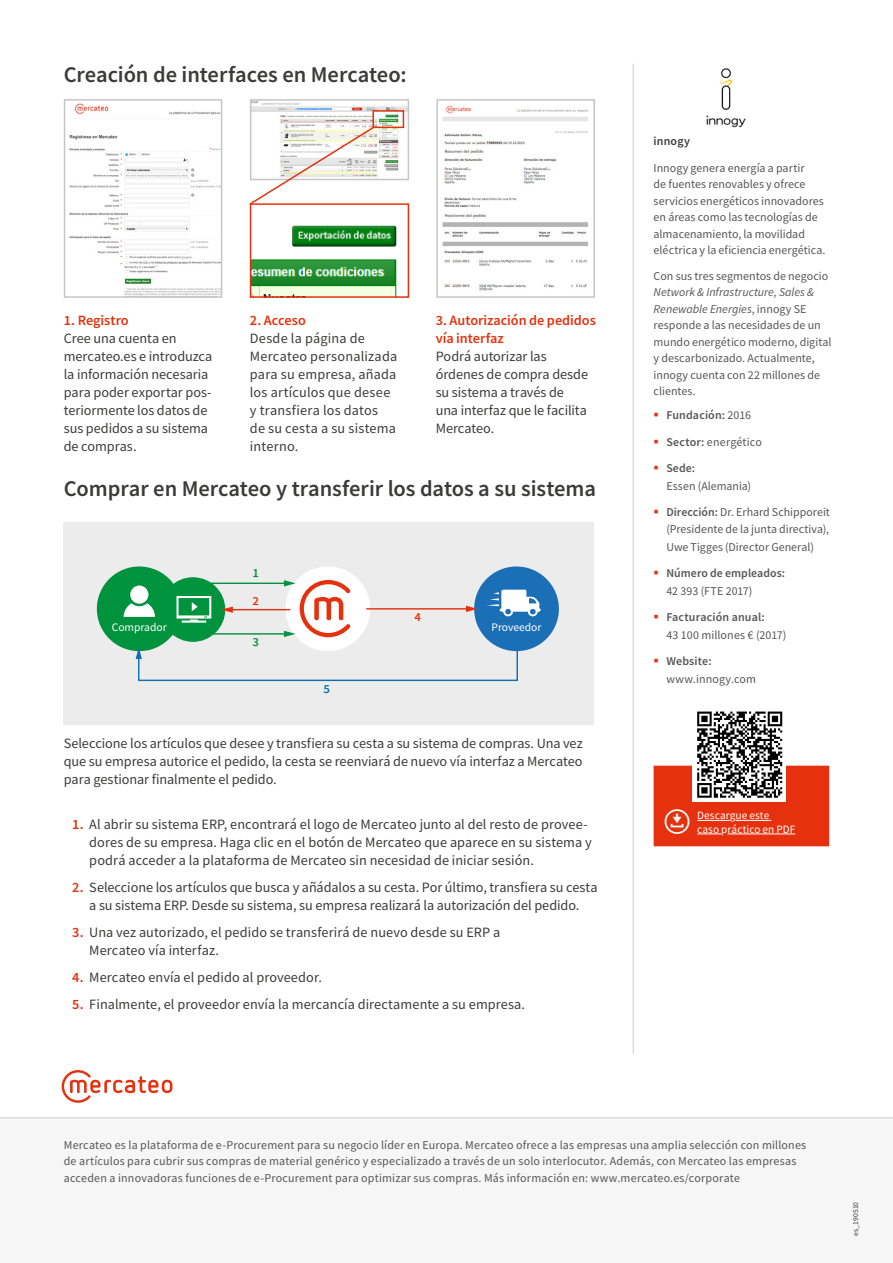
<style>
.page{position:relative;width:893px;height:1263px;background:#fff}
.page>*{position:absolute;margin:0;border:0;box-sizing:border-box;transform-origin:0 0}
.t1{font:600 22.5px "Source Sans Pro";letter-spacing:-.005em;color:#3b3b3a}
.t2{font:14.25px/18px "Source Sans Pro";letter-spacing:.005em;color:#3b3b3a}
.t3{font:600 14.25px/18px "Source Sans Pro";letter-spacing:-.005em;color:#e6310e}
.t4{font:12px/16.5px "Source Sans Pro";letter-spacing:.01em;color:#565656}
.t5{font:12px/26.2px "Source Sans Pro";letter-spacing:.005em;color:#575656}
.t6{font:600 12px/26.2px "Source Sans Pro";letter-spacing:.01em;color:#575656}
.t7{font:600 12px "Source Sans Pro";letter-spacing:.015em;color:#3b3b3a}
.t8{font:11.55px "Source Sans Pro";color:#fff}
.t9{font:11.25px/13.5px "Source Sans Pro";letter-spacing:.01em;color:#fff}
.t10{font:7.5px "Source Sans Pro";letter-spacing:.025em;color:#3b3b3a}
.s1{font-weight:600;color:#e6310e}
.s2{font-style:italic}
.s3{font-weight:400}
.s4{font-weight:600}
</style>
<div class="page">
<img style="left:253px;top:102px;width:153px;height:75px">
<div style="left:250px;top:99px;width:159px;height:81px;border:2px solid #c5c6c6"></div>
<img style="left:253px;top:225px;width:144px;height:70px">
<div style="left:250px;top:203px;width:159px;height:95px;border:2px solid #e6310e"></div>
<div style="left:372px;top:110px;width:32px;height:18px;border:2px solid #e6310e"></div>
<hr style="left:633px;top:64px;width:1px;height:990px;background:#dadada">
<svg style="left:62px;top:1070px;width:110px;height:33px"></svg>
<hr style="left:0;top:1117px;width:893px;height:2px;background:#e2e2e2">
<div style="left:64px;top:523px;width:530px;height:202px;background:#ececed"></div>
<div style="left:97px;top:566px;width:85px;height:85px;background:#00933d;border-radius:50%"></div>
<div style="left:474px;top:566px;width:85px;height:85px;background:#1a6fb7;border-radius:50%"></div>
<svg style="left:249px;top:125px;width:127px;height:81px"></svg>
<img style="left:69px;top:103px;width:150px;height:192px">
<div style="left:64px;top:99px;width:158px;height:199px;border:2px solid #c5c6c6"></div>
<img style="left:442px;top:105px;width:147px;height:186px">
<div style="left:436px;top:99px;width:159px;height:199px;border:2px solid #c5c6c6"></div>
<img style="left:706px;top:68px;width:40px;height:60px">
<div style="left:654px;top:766px;width:175px;height:80px;background:#e6310e"></div>
<hr style="left:697px;top:820px;width:33px;height:1px;background:#fff">
<hr style="left:736px;top:820px;width:35px;height:1px;background:#fff">
<svg style="left:697px;top:834px;width:24px;height:1px"></svg>
<hr style="left:727px;top:834px;width:68px;height:1px;background:#fff">
<div style="left:693px;top:708px;width:93px;height:94px;background:#fff"></div>
<svg style="left:697px;top:711px;width:85px;height:87px"></svg>
<svg style="left:124px;top:569px;width:417px;height:113px"></svg>
<h1 class="t1" style="left:64px;top:60px;width:344px">Creación de interfaces en Mercateo:</h1>
<p class="t3" style="left:64px;top:311px;width:66px">1. Registro</p>
<p class="t2" style="left:64px;top:329px;width:150px">Cree una cuenta en mercateo.es e introduzca la información necesaria para poder exportar pos&shy;teriormente los datos de sus pedidos a su sistema de compras.</p>
<p class="t3" style="left:250px;top:311px;width:57px">2. Acceso</p>
<p class="t2" style="left:250px;top:329px;width:149px">Desde la página de<br>Mercateo personalizada para su empresa, añada los artículos que desee y transfiera los datos<br>de su cesta a su sistema interno.</p>
<p class="t3" style="left:436px;top:311px;width:162px">3. Autorización de pedidos vía interfaz</p>
<p class="t2" style="left:436px;top:347px;width:154px">Podrá autorizar las órdenes de compra desde su sistema a través de una interfaz que le facilita<br>Mercateo.</p>
<h1 class="t1" style="left:64px;top:474px;width:534px">Comprar en Mercateo y transferir los datos a su sistema</h1>
<p class="t8" style="left:112px;top:619px;width:56px">Comprador</p>
<p class="t8" style="left:491px;top:619px;width:52px">Proveedor</p>
<p class="t2" style="left:64px;top:734px;width:520px;text-align:justify">Seleccione los artículos que desee y transfiera su cesta a su sistema de compras. Una vez que su empresa autorice el pedido, la cesta se reenviará de nuevo vía interfaz a Mercateo para gestionar finalmente el pedido.</p>
<p class="t2" style="left:89px;top:815px;width:504px;text-indent:-17px"><span class="s1">1.</span> Al abrir su sistema ERP, encontrará el logo de Mercateo junto al del resto de provee&shy;dores de su empresa. Haga clic en el botón de Mercateo que aparece en su sistema y podrá acceder a la plataforma de Mercateo sin necesidad de iniciar sesión.</p>
<p class="t2" style="left:72px;top:878px;width:527px;text-align:center"><span class="s1">2.</span> Seleccione los artículos que busca y añádalos a su cesta. Por último, transfiera su cesta a su sistema ERP. Desde su sistema, su empresa realizará la autorización del pedido.</p>
<p class="t2" style="left:89px;top:923px;width:412px;text-indent:-17px"><span class="s1">3.</span> Una vez autorizado, el pedido se transferirá de nuevo desde su ERP a<br>Mercateo vía interfaz.</p>
<p class="t2" style="left:72px;top:968px;width:251px"><span class="s1">4.</span> Mercateo envía el pedido al proveedor.</p>
<p class="t2" style="left:72px;top:995px;width:454px"><span class="s1">5.</span> Finalmente, el proveedor envía la mercancía directamente a su empresa.</p>
<p class="t7" style="left:654px;top:133px;width:38px">innogy</p>
<p class="t4" style="left:654px;top:159px;width:173px">Innogy genera energía a partir<br>de fuentes renovables y ofrece servicios energéticos innovadores en áreas como las tecnologías de almacenamiento, la movilidad eléctrica y la eficiencia energética.</p>
<p class="t4" style="left:654px;top:267px;width:176px">Con sus tres segmentos de negocio</p>
<p class="t4" style="left:654px;top:284px;width:179px"><span class="s2">Network &amp; Infrastructure, Sales &amp;<br>Renewable Energies</span>, innogy SE responde a las necesidades de un mundo energético moderno, digital y descarbonizado. Actualmente, innogy cuenta con 22 millones de clientes.</p>
<p class="t6" style="left:666px;top:402px;width:97px">Fundación: <span class="s3">2016<br></span>Sector: <span class="s3">energético<br></span>Sede:</p>
<p class="t5" style="left:666px;top:472px;width:165px">Essen (Alemania)<br><span class="s4">Dirección:</span> Dr. Erhard Schipporeit</p>
<p class="t5" style="left:666px;top:520px;width:164px;line-height:17.7px">(Presidente de la junta directiva),<br>Uwe Tigges (Director General)</p>
<p class="t6" style="left:666px;top:560px;width:120px">Número de empleados:</p>
<p class="t5" style="left:666px;top:578px;width:88px">42 393 (FTE 2017)</p>
<p class="t6" style="left:666px;top:604px;width:100px">Facturación anual:</p>
<p class="t5" style="left:666px;top:622px;width:122px">43 100 millones € (2017)</p>
<p class="t6" style="left:666px;top:648px;width:47px">Website:</p>
<p class="t5" style="left:666px;top:666px;width:91px">www.innogy.com</p>
<p class="t9" style="left:697px;top:809px;width:100px">Descargue este<br>caso práctico en PDF</p>
<p class="t4" style="left:64px;top:1136px;width:744px">Mercateo es la plataforma de e-Procurement para su negocio líder en Europa. Mercateo ofrece a las empresas una amplia selección con millones de artículos para cubrir sus compras de material genérico y especializado a través de un solo interlocutor. Además, con Mercateo las empresas acceden a innovadoras funciones de e-Procurement para optimizar sus compras. Más información en: www.mercateo.es/corporate</p>
<p class="t10" style="left:851px;top:1236px;width:36px;rotate:-90deg">es_190510</p>
</div>
